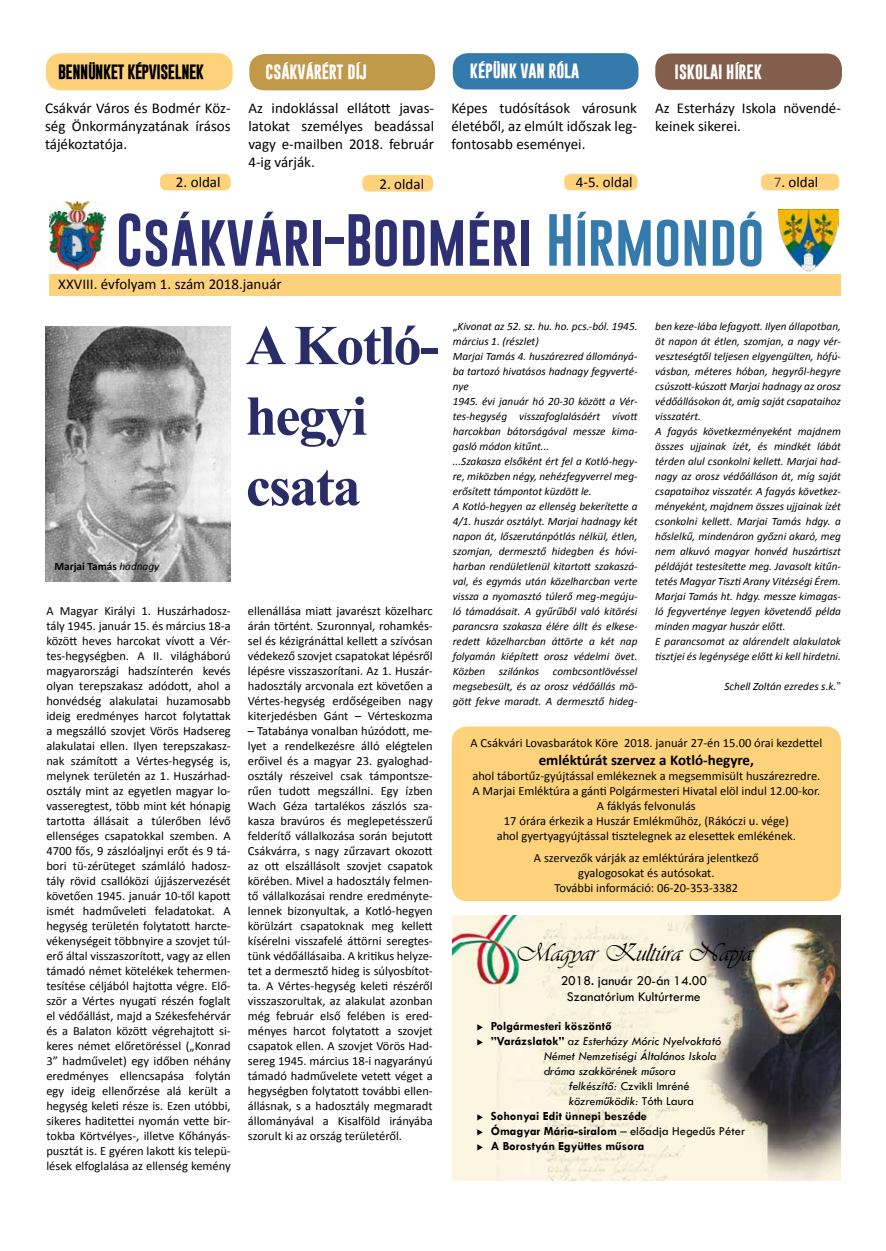
<style>
.page{position:relative;width:886px;height:1251px;background:#fff}
.page>*{position:absolute;margin:0;border:0;box-sizing:border-box;transform-origin:0 0}
.t1{font:700 56.25px/70.5px "Times New Roman";letter-spacing:-.03em;color:#292c67}
.t2{font:53.75px "Gobold";color:#2d3173}
.t3{font:26.25px "Vivaldii";color:#000}
.t4{font:15px/18px "Calibri";color:#000;text-align:justify}
.t5{font:700 15px "Gobold";color:#fff}
.t6{font:700 15px "Calibri";color:#000}
.t7{font:700 15px "Gobold";letter-spacing:-.03em;color:#000}
.t8{font:13.75px/16.5px "Tw Cen";color:#000;text-align:center}
.t9{font:12.5px/15px "Calibri";color:#000;text-align:justify}
.t10{font:italic 12.5px "Tw Cen";color:#000}
.t11{font:700 12.5px "Tw Cen";color:#000}
.t12{font:12.5px "Tw Cen";color:#000}
.t13{font:italic 11.25px/15px "Calibri";color:#000}
.t14{font:700 11.25px "Calibri";color:#000}
.s1{color:#357aad}
.s2{color:#565752}
.s3{font-style:normal}
.s4{font-weight:400;font-style:italic}
.s5{font-family:"Minion Pro";font-style:normal}
.s6{font-weight:700;font-style:normal}
.s7{font-style:italic}
.s8{font-weight:400}
</style>
<div class="page">
<div style="left:50px;top:275px;width:791px;height:21px;background:#fed27a"></div>
<img style="left:50px;top:201px;width:55px;height:69px">
<div style="left:46px;top:53px;width:187px;height:37px;background:#fed27a;border-radius:15px"></div>
<div style="left:249px;top:54px;width:186px;height:36px;background:#c09949;border-radius:15px"></div>
<div style="left:453px;top:53px;width:185px;height:36px;background:#357aad;border-radius:15px"></div>
<div style="left:160px;top:174px;width:71px;height:16px;background:#fed27a;border-radius:6px"></div>
<div style="left:362px;top:175px;width:71px;height:16px;background:#fed27a;border-radius:6px"></div>
<div style="left:564px;top:174px;width:73px;height:16px;background:#fed27a;border-radius:6px"></div>
<img style="left:778px;top:209px;width:61px;height:62px">
<div style="left:655px;top:54px;width:187px;height:36px;background:#835e4d;border-radius:15px"></div>
<div style="left:761px;top:174px;width:78px;height:16px;background:#fed27a;border-radius:6px"></div>
<div style="left:452px;top:726px;width:389px;height:175px;background:#fed27a;border-radius:15px"></div>
<img style="left:45px;top:326px;width:186px;height:255px">
<img style="left:453px;top:916px;width:388px;height:264px">
<p class="t7" style="left:58px;top:62px;width:148px">BENNÜNKET KÉPVISELNEK</p>
<p class="t5" style="left:470px;top:61px;width:111px">KÉPÜNK VAN RÓLA</p>
<p class="t5" style="left:266px;top:62px;width:103px">CSÁKVÁRÉRT DÍJ</p>
<p class="t5" style="left:674px;top:62px;width:89px">ISKOLAI HÍREK</p>
<p class="t4" style="left:451px;top:99px;width:187px">Képes tudósítások városunk életéből, az elmúlt időszak leg&shy;fontosabb eseményei.</p>
<p class="t4" style="left:248px;top:99px;width:187px">Az indoklással ellátott javas&shy;latokat személyes beadással vagy e-mailben 2018. február 4-ig várják.</p>
<p class="t4" style="left:45px;top:100px;width:187px">Csákvár Város és Bodmér Köz&shy;ség Önkormányzatának írásos tájékoztatója.</p>
<p class="t4" style="left:655px;top:100px;width:187px">Az Esterházy Iskola növendé&shy;keinek sikerei.</p>
<p class="t4" style="left:176px;top:173px;width:46px">2. oldal</p>
<p class="t4" style="left:379px;top:175px;width:46px">2. oldal</p>
<p class="t4" style="left:576px;top:173px;width:58px">4-5. oldal</p>
<h2 class="t2" style="left:116px;top:205px;width:650px">Csákvári-Bodméri <span class="s1">Hírmondó</span></h2>
<p class="t4" style="left:58px;top:275px;width:225px">XXVIII. évfolyam 1. szám 2018.január</p>
<p class="t4" style="left:774px;top:173px;width:46px"><span class="s2">7</span>. oldal</p>
<p class="t13" style="left:453px;top:318px;width:186px"><span class="s3">„</span>Kivonat az 52. sz. hu. ho. pcs.-ból. 1945. március 1. (részlet)<br>Marjai Tamás 4. huszárezred állományá&shy;ba tartozó hivatásos hadnagy fegyverté&shy;nye<br>1945. évi január hó 20-30 között a Vér&shy;tes-hegység visszafoglalásáért vívott harcokban bátorságával messze kima&shy;gasló módon kitűnt...<br>...Szakasza elsőként ért fel a Kotló-hegy&shy;re, miközben négy, nehézfegyverrel meg&shy;erősített támpontot küzdött le.<br>A Kotló-hegyen az ellenség bekerítette a 4/1. huszár osztályt. Marjai hadnagy két napon át, lőszerutánpótlás nélkül, étlen, szomjan, dermesztő hidegben és hóvi&shy;harban rendületlenül kitartott szakaszá&shy;val, és egymás után közelharcban verte vissza a nyomasztó túlerő meg-megúju&shy;ló támadásait. A gyűrűből való kitörési parancsra szakasza élére állt és elkese&shy;redett közelharcban áttörte a két nap folyamán kiépített orosz védelmi övet.<br>Közben szilánkos combcsontlövéssel megsebesült, és az orosz védőállás mö&shy;gött fekve maradt. A dermesztő hideg-</p>
<p class="t13" style="left:655px;top:318px;width:187px">ben keze-lába lefagyott. Ilyen állapotban, öt napon át étlen, szomjan, a nagy vér&shy;veszteségtől teljesen elgyengülten, hófú&shy;vásban, méteres hóban, hegyről-hegyre csúszott-kúszott Marjai hadnagy az orosz védőállásokon át, amíg saját csapataihoz visszatért.<br>A fagyás következményeként majdnem összes ujjainak ízét, és mindkét lábát térden alul csonkolni kellett. Marjai had&shy;nagy az orosz védőálláson át, míg saját csapataihoz visszatér. A fagyás következ&shy;ményeként, majdnem összes ujjainak ízét csonkolni kellett. Marjai Tamás hdgy. a hőslelkű, mindenáron győzni akaró, meg nem alkuvó magyar honvéd huszártiszt példáját testesítette meg. Javasolt kitűn&shy;tetés Magyar Tiszti Arany Vitézségi Érem.<br>Marjai Tamás ht. hdgy. messze kimagas&shy;ló fegyverténye legyen követendő példa minden magyar huszár előtt.<br>E parancsomat az alárendelt alakulatok tisztjei és legénysége előtt ki kell hirdetni.</p>
<h1 class="t1" style="left:246px;top:309px;width:194px">A Kotló&shy;hegyi csata</h1>
<p class="t14" style="left:54px;top:559px;width:106px">Marjai Tamás <span class="s4">hadnagy</span></p>
<p class="t9" style="left:46px;top:603px;width:186px">A Magyar Királyi 1. Huszárhadosz&shy;tály 1945. január 15. és március 18-a között heves harcokat vívott a Vér&shy;tes-hegységben. A II. világháború magyarországi hadszínterén kevés olyan terepszakasz adódott, ahol a honvédség alakulatai huzamosabb ideig eredményes harcot folytattak a megszálló szovjet Vörös Hadsereg alakulatai ellen. Ilyen terepszakasz&shy;nak számított a Vértes-hegység is, melynek területén az 1. Huszárhad&shy;osztály mint az egyetlen magyar lo&shy;vasseregtest, több mint két hónapig tartotta állásait a túlerőben lévő ellenséges csapatokkal szemben. A 4700 fős, 9 zászlóaljnyi erőt és 9 tá&shy;bori tü-zérüteget számláló hadosz&shy;tály rövid csallóközi újjászervezését követően 1945. január 10-től kapott ismét hadműveleti feladatokat. A hegység területén folytatott harcte&shy;vékenységeit többnyire a szovjet túl&shy;erő által visszaszorított, vagy az ellen támadó német kötelékek tehermen&shy;tesítése céljából hajtotta végre. Elő&shy;ször a Vértes nyugati részén foglalt el védőállást, majd a Székesfehérvár és a Balaton között végrehajtott si&shy;keres német előretöréssel („Konrad 3” hadművelet) egy időben néhány eredményes ellencsapása folytán egy ideig ellenőrzése alá került a hegység keleti része is. Ezen utóbbi, sikeres haditettei nyomán vette bir&shy;tokba Körtvélyes-, illetve Kőhányás&shy;pusztát is. E gyéren lakott kis telepü&shy;lések elfoglalása az ellenség kemény</p>
<p class="t9" style="left:248px;top:603px;width:186px">ellenállása miatt javarészt közelharc árán történt. Szuronnyal, rohamkés&shy;sel és kézigránáttal kellett a szívósan védekező szovjet csapatokat lépésről lépésre visszaszorítani. Az 1. Huszár&shy;hadosztály arcvonala ezt követően a Vértes-hegység erdőségeiben nagy kiterjedésben Gánt – Vérteskozma</p>
<p class="t13" style="left:724px;top:678px;width:118px">Schell Zoltán ezredes s.k.<span class="s5">”</span></p>
<p class="t9" style="left:248px;top:723px;width:186px">– Tatabánya vonalban húzódott, me&shy;lyet a rendelkezésre álló elégtelen erőivel és a magyar 23. gyaloghad&shy;osztály részeivel csak támpontsze&shy;rűen tudott megszállni. Egy ízben Wach Géza tartalékos zászlós sza&shy;kasza bravúros és meglepetésszerű felderítő vállalkozása során bejutott Csákvárra, s nagy zűrzavart okozott az ott elszállásolt szovjet csapatok körében. Mivel a hadosztály felmen&shy;tő vállalkozásai rendre eredményte&shy;lennek bizonyultak, a Kotló-hegyen körülzárt csapatoknak meg kellett kísérelni visszafelé áttörni seregtes&shy;tünk védőállásaiba. A kritikus helyze&shy;tet a dermesztő hideg is súlyosbítot&shy;ta. A Vértes-hegység keleti részéről visszaszorultak, az alakulat azonban még február első felében is ered&shy;ményes harcot folytatott a szovjet csapatok ellen. A szovjet Vörös Had&shy;sereg 1945. március 18-i nagyarányú támadó hadművelete vetett véget a hegységben folytatott további ellen&shy;állásnak, s a hadosztály megmaradt állományával a Kisalföld irányába szorult ki az ország területéről.</p>
<p class="t9" style="left:471px;top:735px;width:353px">A Csákvári Lovasbarátok Köre 2018. január 27-én 15.00 órai kezdettel</p>
<p class="t6" style="left:539px;top:750px;width:217px">emléktúrát szervez a Kotló-hegyre,</p>
<p class="t9" style="left:472px;top:768px;width:349px;text-align:center">ahol tábortűz-gyújtással emlékeznek a megsemmisült huszárezredre.<br>A Marjai Emléktúra a gánti Polgármesteri Hivatal elöl indul 12.00-kor.<br>A fáklyás felvonulás<br>17 órára érkezik a Huszár Emlékműhöz, (Rákóczi u. vége)<br>ahol gyertyagyújtással tisztelegnek az elesettek emlékének.</p>
<p class="t9" style="left:534px;top:850px;width:226px;text-align:center">A szervezők várják az emléktúrára jelentkező gyalogosokat és autósokat.<br>További információ: 06-20-353-3382</p>
<h3 class="t3" style="left:515px;top:937px;width:238px">Magyar Kultúra Napja</h3>
<p class="t8" style="left:561px;top:972px;width:148px">2018. január 20-án 14.00<br>Szanatórium Kultúrterme</p>
<p class="t11" style="left:477px;top:1019px;width:137px">◆ Polgármesteri köszöntő</p>
<p class="t10" style="left:477px;top:1034px;width:246px">◆ <span class="s6">”Varázslatok”</span> az Esterházy Móric Nyelvoktató</p>
<p class="t10" style="left:544px;top:1049px;width:174px">Német Nemzetiségi Általános Iskola</p>
<p class="t10" style="left:544px;top:1064px;width:133px">dráma szakkörének műsora</p>
<p class="t12" style="left:569px;top:1079px;width:122px"><span class="s7">felkészítő:</span> Czvikli Imréné</p>
<p class="t10" style="left:569px;top:1094px;width:127px">közreműködik: <span class="s3">Tóth Laura</span></p>
<p class="t11" style="left:477px;top:1109px;width:172px">◆ Sohonyai Edit ünnepi beszéde</p>
<p class="t11" style="left:477px;top:1124px;width:270px">◆ Ómagyar Mária-siralom <span class="s8">– előadja Hegedűs Péter</span></p>
<p class="t11" style="left:477px;top:1139px;width:169px">◆ A Borostyán Együttes műsora</p>
</div>
